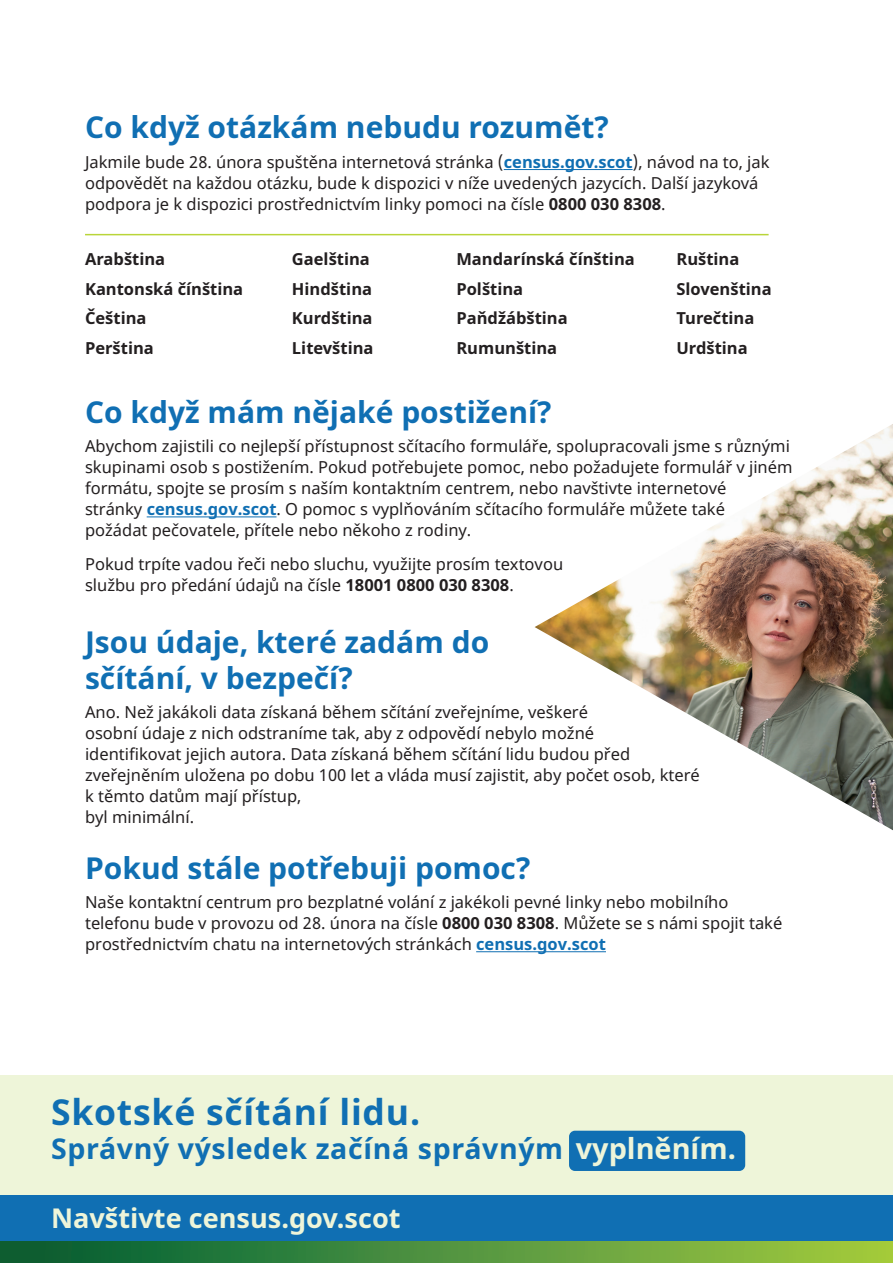
<style>
.page{position:relative;width:893px;height:1263px;background:#fff}
.page>*{position:absolute;margin:0;border:0;box-sizing:border-box;transform-origin:0 0}
.t1{font:700 35.55px "Noto Sans";letter-spacing:.02em;color:#106fb3}
.t2{font:700 30px/36px "Noto Sans";color:#106fb3}
.t3{font:700 28.5px "Noto Sans";letter-spacing:.02em;color:#106fb3}
.t4{font:700 27.15px "Noto Sans";color:#eef5d9}
.t5{font:16.5px/21px "Noto Sans";color:#231f20}
.t6{font:700 16.5px "Noto Sans";color:#231f20}
.s1{font-weight:700;color:#106fb3}
.s2{font-weight:700}
.s3{font-size:28.8px;color:#eef5d9}
</style>
<div class="page">
<hr style="left:504px;top:169px;width:129px;height:1px;background:#106fb3">
<hr style="left:147px;top:516px;width:130px;height:1px;background:#106fb3">
<hr style="left:476px;top:951px;width:130px;height:1px;background:#106fb3">
<hr style="left:85px;top:234px;width:684px;height:1px;background:#b9d539">
<div style="left:0;top:1075px;width:893px;height:187px;background:#eef5d9"></div>
<div style="left:0;top:1195px;width:893px;height:67px;background:#106fb3"></div>
<div style="left:0;top:1242px;width:893px;height:21px;background:linear-gradient(to right,#005a37,#a4cc42)"></div>
<div style="left:569px;top:1131px;width:176px;height:40px;background:#106fb3;border-radius:6px"></div>
<img style="left:535px;top:424px;width:358px;height:406px">
<h2 class="t2" style="left:85px;top:110px;width:525px">Co když otázkám nebudu rozumět?</h2>
<p class="t5" style="left:85px;top:152px;width:686px">Jakmile bude 28. února spuštěna internetová stránka (<span class="s1">census.gov.scot</span>), návod na to, jak odpovědět na každou otázku, bude k dispozici v níže uvedených jazycích. Další jazyková podpora je k dispozici prostřednictvím linky pomoci na čísle <span class="s2">0800 030 8308</span>.</p>
<p class="t6" style="left:85px;top:247px;width:82px">Arabština</p>
<p class="t6" style="left:292px;top:247px;width:79px">Gaelština</p>
<p class="t6" style="left:456px;top:247px;width:180px">Mandarínská čínština</p>
<p class="t6" style="left:676px;top:247px;width:64px">Ruština</p>
<p class="t6" style="left:85px;top:277px;width:160px">Kantonská čínština</p>
<p class="t6" style="left:292px;top:277px;width:82px">Hindština</p>
<p class="t6" style="left:456px;top:277px;width:68px">Polština</p>
<p class="t6" style="left:676px;top:277px;width:97px">Slovenština</p>
<p class="t6" style="left:85px;top:307px;width:63px">Čeština</p>
<p class="t6" style="left:292px;top:307px;width:82px">Kurdština</p>
<p class="t6" style="left:456px;top:307px;width:113px">Paňdžábština</p>
<p class="t6" style="left:676px;top:307px;width:79px">Turečtina</p>
<p class="t6" style="left:85px;top:336px;width:70px">Perština</p>
<p class="t6" style="left:292px;top:336px;width:83px">Litevština</p>
<p class="t6" style="left:456px;top:336px;width:102px">Rumunština</p>
<p class="t6" style="left:676px;top:336px;width:73px">Urdština</p>
<h2 class="t2" style="left:85px;top:394px;width:468px">Co když mám nějaké postižení?</h2>
<p class="t5" style="left:85px;top:436px;width:709px">Abychom zajistili co nejlepší přístupnost sčítacího formuláře, spolupracovali jsme s různými skupinami osob s postižením. Pokud potřebujete pomoc, nebo požadujete formulář v jiném formátu, spojte se prosím s naším kontaktním centrem, nebo navštivte internetové<br>stránky <span class="s1">census.gov.scot</span>. O pomoc s vyplňováním sčítacího formuláře můžete také<br>požádat pečovatele, přítele nebo někoho z rodiny.</p>
<p class="t5" style="left:85px;top:554px;width:480px">Pokud trpíte vadou řeči nebo sluchu, využijte prosím textovou službu pro předání údajů na čísle <span class="s2">18001 0800 030 8308</span>.</p>
<h2 class="t2" style="left:85px;top:624px;width:406px">Jsou údaje, které zadám do sčítání, v bezpečí?</h2>
<p class="t5" style="left:85px;top:702px;width:616px">Ano. Než jakákoli data získaná během sčítání zveřejníme, veškeré<br>osobní údaje z nich odstraníme tak, aby z odpovědí nebylo možné<br>identifikovat jejich autora. Data získaná během sčítání lidu budou před zveřejněním uložena po dobu 100 let a vláda musí zajistit, aby počet osob, které k těmto datům mají přístup,<br>byl minimální.</p>
<h2 class="t2" style="left:85px;top:850px;width:447px">Pokud stále potřebuji pomoc?</h2>
<p class="t5" style="left:85px;top:892px;width:699px">Naše kontaktní centrum pro bezplatné volání z jakékoli pevné linky nebo mobilního telefonu bude v provozu od 28. února na čísle <span class="s2">0800 030 8308</span>. Můžete se s námi spojit také prostřednictvím chatu na internetových stránkách <span class="s1">census.gov.scot</span></p>
<h1 class="t1" style="left:51px;top:1087px;width:371px">Skotské sčítání lidu.</h1>
<h3 class="t3" style="left:51px;top:1129px;width:686px">Správný výsledek začíná správným <span class="s3">vyplněním.</span></h3>
<h3 class="t4" style="left:51px;top:1199px;width:351px">Navštivte census.gov.scot</h3>
</div>
